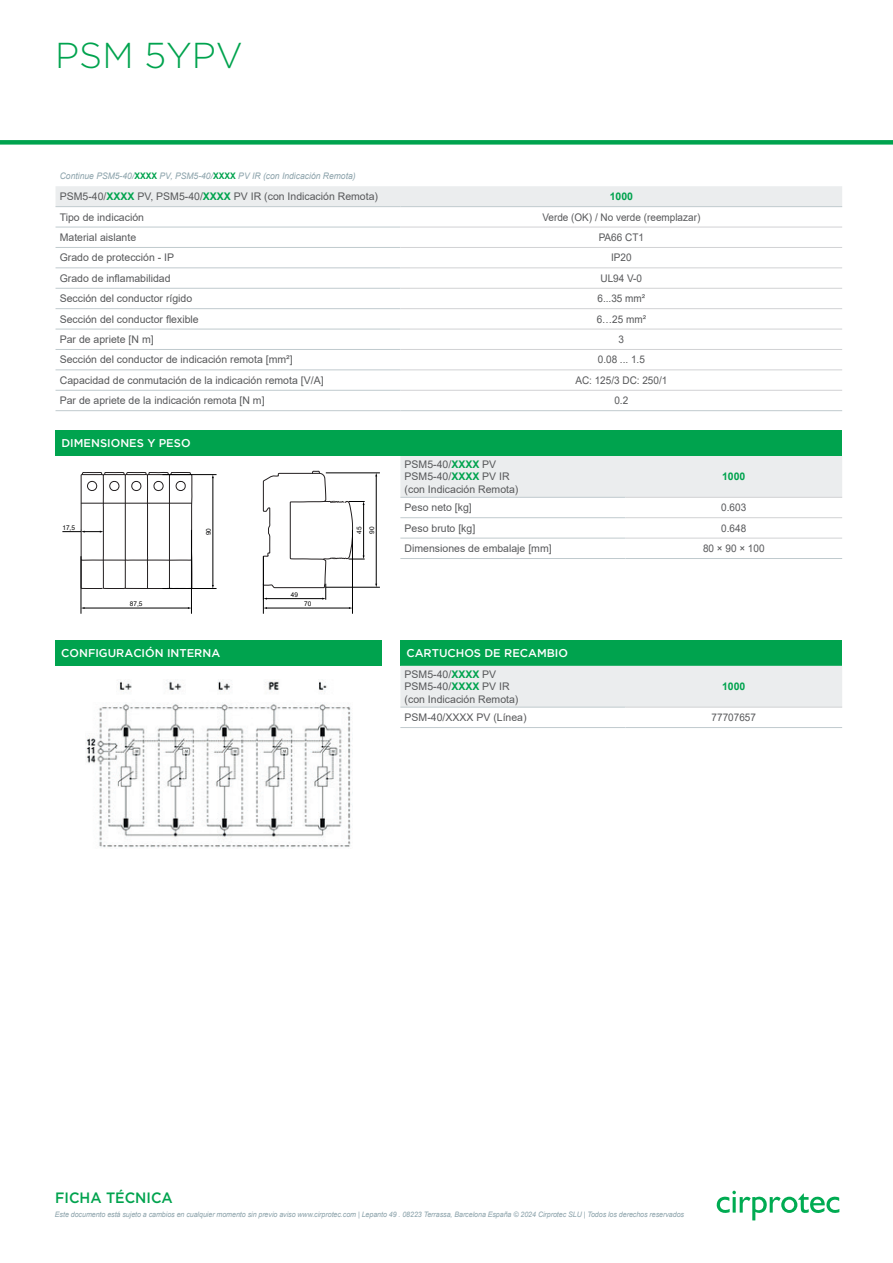
<style>
.page{position:relative;width:893px;height:1263px;background:#fff}
.page>*{position:absolute;margin:0;border:0;box-sizing:border-box;transform-origin:0 0}
.t1{font:300 36px "Gotham";color:#00a34e}
.t2{font:500 15px "Gotham";color:#00a34e;scale:.95 1}
.t3{font:500 11.25px "Gotham";color:#fff}
.t4{font:10.5px/12.6px "Arial";color:#57585a}
.t5{font:10.5px "Arial";color:#57585a;scale:.95 1}
.t6{font:700 10.5px "Arial";color:#00a34e}
.t7{font:italic 9px "Arial";color:#8ba2aa;scale:.95 1}
.t8{font:italic 7.5px "Arial";letter-spacing:-.01em;color:#8ba2aa;scale:.95 1}
.t9{font:6.45px "Arial";color:#000001}
.s1{font-weight:700;font-style:normal;color:#00a34e}
.s2{font-weight:700;color:#00a34e}
</style>
<div class="page">
<div style="left:56px;top:186px;width:786px;height:20px;background:#ebedee"></div>
<hr style="left:56px;top:206px;width:345px;height:1px;background:#c0cace">
<hr style="left:401px;top:206px;width:441px;height:1px;background:#c0cace">
<hr style="left:56px;top:227px;width:345px;height:1px;background:#c0cace">
<hr style="left:56px;top:247px;width:345px;height:1px;background:#c0cace">
<hr style="left:401px;top:227px;width:441px;height:1px;background:#d1d2d4">
<hr style="left:56px;top:267px;width:345px;height:1px;background:#c0cace">
<hr style="left:401px;top:247px;width:441px;height:1px;background:#d1d2d4">
<hr style="left:56px;top:288px;width:345px;height:1px;background:#c0cace">
<hr style="left:401px;top:267px;width:441px;height:1px;background:#d1d2d4">
<hr style="left:56px;top:308px;width:345px;height:1px;background:#c0cace">
<hr style="left:401px;top:288px;width:441px;height:1px;background:#d1d2d4">
<hr style="left:56px;top:329px;width:345px;height:1px;background:#c0cace">
<hr style="left:401px;top:308px;width:441px;height:1px;background:#d1d2d4">
<hr style="left:56px;top:349px;width:345px;height:1px;background:#c0cace">
<hr style="left:401px;top:329px;width:441px;height:1px;background:#d1d2d4">
<hr style="left:56px;top:369px;width:345px;height:1px;background:#c0cace">
<hr style="left:401px;top:349px;width:441px;height:1px;background:#d1d2d4">
<hr style="left:56px;top:390px;width:345px;height:1px;background:#c0cace">
<hr style="left:401px;top:369px;width:441px;height:1px;background:#d1d2d4">
<hr style="left:56px;top:410px;width:345px;height:1px;background:#c0cace">
<hr style="left:401px;top:390px;width:441px;height:1px;background:#d1d2d4">
<hr style="left:401px;top:410px;width:441px;height:1px;background:#c0cace">
<hr style="left:326px;top:473px;width:54px;height:1px;background:#000001">
<hr style="left:326px;top:587px;width:54px;height:1px;background:#000001">
<hr style="left:376px;top:476px;width:1px;height:108px;background:#000001">
<svg style="left:62px;top:471px;width:303px;height:143px"></svg>
<div style="left:400px;top:456px;width:442px;height:41px;background:#ebedee"></div>
<hr style="left:400px;top:497px;width:225px;height:1px;background:#c0cace">
<hr style="left:400px;top:517px;width:225px;height:1px;background:#c0cace">
<hr style="left:625px;top:497px;width:217px;height:1px;background:#d1d2d4">
<hr style="left:400px;top:538px;width:225px;height:1px;background:#c0cace">
<hr style="left:625px;top:517px;width:217px;height:1px;background:#d1d2d4">
<hr style="left:400px;top:558px;width:225px;height:1px;background:#c0cace">
<hr style="left:625px;top:538px;width:217px;height:1px;background:#d1d2d4">
<hr style="left:625px;top:558px;width:217px;height:1px;background:#c0cace">
<div style="left:55px;top:430px;width:787px;height:26px;background:#00a34e"></div>
<img style="left:85px;top:679px;width:266px;height:169px">
<div style="left:55px;top:640px;width:327px;height:26px;background:#00a34e"></div>
<div style="left:400px;top:640px;width:442px;height:26px;background:#00a34e"></div>
<div style="left:400px;top:666px;width:442px;height:41px;background:#ebedee"></div>
<hr style="left:400px;top:707px;width:225px;height:1px;background:#c0cace">
<hr style="left:400px;top:727px;width:225px;height:1px;background:#c0cace">
<hr style="left:625px;top:707px;width:217px;height:1px;background:#d1d2d4">
<hr style="left:625px;top:727px;width:217px;height:1px;background:#c0cace">
<div style="left:0;top:140px;width:893px;height:5px;background:#00a34e"></div>
<svg style="left:717px;top:1191px;width:122px;height:29px"></svg>
<h1 class="t1" style="left:55px;top:33px;width:189px">PSM 5YPV</h1>
<p class="t7" style="left:60px;top:170px;width:313px">Continue PSM5-40/<span class="s1">XXXX</span> PV, PSM5-40/<span class="s1">XXXX</span> PV IR (con Indicación Remota)</p>
<p class="t4" style="left:60px;top:190px;width:320px">PSM5-40/<span class="s2">XXXX</span> PV, PSM5-40/<span class="s2">XXXX</span> PV IR (con Indicación Remota)</p>
<p class="t6" style="left:610px;top:189px;width:25px">1000</p>
<p class="t4" style="left:60px;top:211px;width:86px">Tipo de indicación</p>
<p class="t5" style="left:542px;top:210px;width:168px">Verde (OK) / No verde (reemplazar)</p>
<p class="t4" style="left:60px;top:231px;width:78px">Material aislante</p>
<p class="t5" style="left:599px;top:230px;width:49px">PA66 CT1</p>
<p class="t4" style="left:60px;top:251px;width:116px">Grado de protección - IP</p>
<p class="t5" style="left:611px;top:251px;width:23px">IP20</p>
<p class="t4" style="left:60px;top:272px;width:112px">Grado de inflamabilidad</p>
<p class="t5" style="left:601px;top:271px;width:45px">UL94 V-0</p>
<p class="t4" style="left:60px;top:292px;width:134px">Sección del conductor rígido</p>
<p class="t5" style="left:597px;top:291px;width:52px">6...35 mm²</p>
<p class="t4" style="left:60px;top:313px;width:140px">Sección del conductor flexible</p>
<p class="t5" style="left:597px;top:312px;width:53px">6…25 mm²</p>
<p class="t4" style="left:60px;top:333px;width:95px">Par de apriete [N m]</p>
<p class="t5" style="left:619px;top:332px;width:7px">3</p>
<p class="t4" style="left:60px;top:353px;width:234px">Sección del conductor de indicación remota [mm²]</p>
<p class="t5" style="left:598px;top:353px;width:51px">0.08 ... 1.5</p>
<p class="t4" style="left:60px;top:374px;width:265px">Capacidad de conmutación de la indicación remota [V/A]</p>
<p class="t5" style="left:575px;top:373px;width:98px">AC: 125/3 DC: 250/1</p>
<p class="t4" style="left:60px;top:394px;width:206px">Par de apriete de la indicación remota [N m]</p>
<p class="t5" style="left:614px;top:393px;width:16px">0.2</p>
<p class="t3" style="left:61px;top:437px;width:131px">DIMENSIONES Y PESO</p>
<p class="t9" style="left:62px;top:523px;width:14px">17,5</p>
<p class="t9" style="left:355px;top:534px;width:9px;rotate:-90deg">45</p>
<p class="t9" style="left:204px;top:535px;width:9px;rotate:-90deg">90</p>
<p class="t9" style="left:367px;top:534px;width:9px;rotate:-90deg">90</p>
<p class="t9" style="left:291px;top:590px;width:9px">49</p>
<p class="t9" style="left:130px;top:599px;width:14px">87,5</p>
<p class="t9" style="left:304px;top:599px;width:9px">70</p>
<p class="t4" style="left:405px;top:458px;width:115px">PSM5-40/<span class="s2">XXXX</span> PV<br>PSM5-40/<span class="s2">XXXX</span> PV IR (con Indicación Remota)</p>
<p class="t6" style="left:722px;top:469px;width:25px">1000</p>
<p class="t4" style="left:405px;top:501px;width:69px">Peso neto [kg]</p>
<p class="t5" style="left:721px;top:500px;width:28px">0.603</p>
<p class="t4" style="left:405px;top:522px;width:72px">Peso bruto [kg]</p>
<p class="t5" style="left:721px;top:521px;width:28px">0.648</p>
<p class="t4" style="left:405px;top:542px;width:149px">Dimensiones de embalaje [mm]</p>
<p class="t5" style="left:703px;top:541px;width:66px">80 × 90 × 100</p>
<p class="t3" style="left:61px;top:647px;width:160px">CONFIGURACIÓN INTERNA</p>
<p class="t3" style="left:406px;top:647px;width:163px">CARTUCHOS DE RECAMBIO</p>
<p class="t4" style="left:405px;top:668px;width:115px">PSM5-40/<span class="s2">XXXX</span> PV<br>PSM5-40/<span class="s2">XXXX</span> PV IR (con Indicación Remota)</p>
<p class="t6" style="left:722px;top:679px;width:25px">1000</p>
<h2 class="t2" style="left:55px;top:1187px;width:125px">FICHA TÉCNICA</h2>
<p class="t4" style="left:405px;top:711px;width:123px">PSM-40/XXXX PV (Línea)</p>
<p class="t5" style="left:712px;top:710px;width:48px">77707657</p>
<p class="t8" style="left:55px;top:1210px;width:664px">Este documento está sujeto a cambios en cualquier momento sin previo aviso www.cirprotec.com | Lepanto 49 . 08223 Terrassa, Barcelona España © 2024 Cirprotec SLU | Todos los derechos reservados</p>
</div>
